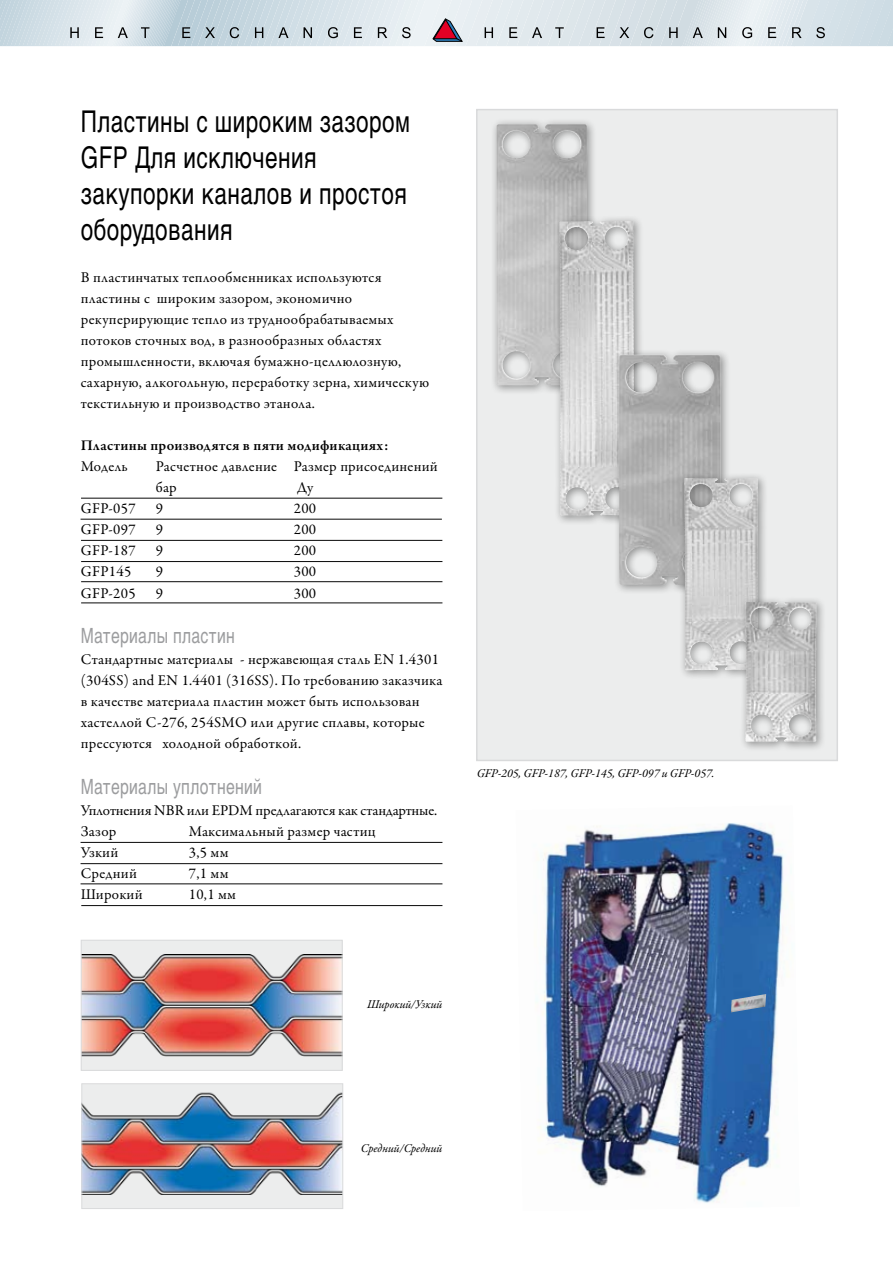
<style>
.page{position:relative;width:893px;height:1263px;background:#fff}
.page>*{position:absolute;margin:0;border:0;box-sizing:border-box;transform-origin:0 0}
.t1{font:30px/36px "Helvetica Cyr Upright";letter-spacing:.02em;color:#000;scale:.75 1}
.t2{font:21px "Helvetica Cyr Upright";letter-spacing:.02em;color:#9c9d9f;scale:.75 1}
.t3{font:15px/21px "Garamond Premr Pro";letter-spacing:.02em;color:#000}
.t4{font:15px/21px "Garamond Premr Pro";letter-spacing:-.01em;color:#000}
.t5{font:600 15px "Garamond Premr Pro";letter-spacing:.02em;color:#000}
.t6{font:italic 12px "Garamond Premr Pro";letter-spacing:-.005em;color:#000}
</style>
<div class="page">
<svg style="left:0;top:0;width:893px;height:46px;background:#d2dbe1"></svg>
<div style="left:81px;top:940px;width:261px;height:130px;background:#eceded"></div>
<img style="left:83px;top:955px;width:258px;height:102px">
<div style="left:81px;top:940px;width:262px;height:131px;border:1px solid #d9dadb"></div>
<div style="left:82px;top:1084px;width:261px;height:124px;background:#eceded"></div>
<img style="left:83px;top:1092px;width:258px;height:102px">
<div style="left:81px;top:1083px;width:262px;height:126px;border:1px solid #d9dadb"></div>
<hr style="left:81px;top:498px;width:361px;height:1px;background:#000">
<hr style="left:81px;top:519px;width:361px;height:1px;background:#000">
<hr style="left:81px;top:540px;width:361px;height:1px;background:#000">
<hr style="left:81px;top:561px;width:361px;height:1px;background:#000">
<hr style="left:81px;top:581px;width:361px;height:1px;background:#000">
<hr style="left:81px;top:603px;width:361px;height:1px;background:#000">
<hr style="left:81px;top:842px;width:361px;height:1px;background:#000">
<hr style="left:81px;top:884px;width:361px;height:1px;background:#000">
<hr style="left:81px;top:905px;width:361px;height:1px;background:#000">
<hr style="left:81px;top:863px;width:361px;height:1px;background:#000">
<img style="left:538px;top:823px;width:251px;height:380px">
<img style="left:731px;top:994px;width:35px;height:18px">
<div style="left:476px;top:109px;width:362px;height:652px;background:#eceded;border:2px solid #d9dadb"></div>
<div style="left:490px;top:118px;width:107px;height:278px;background:#000;opacity:.4"></div>
<img style="left:496px;top:124px;width:53px;height:261px">
<div style="left:553px;top:214px;width:90px;height:311px;background:#000;opacity:.4"></div>
<img style="left:559px;top:221px;width:68px;height:88px">
<div style="left:613px;top:348px;width:117px;height:247px;background:#000;opacity:.4"></div>
<img style="left:619px;top:355px;width:101px;height:230px">
<div style="left:678px;top:472px;width:89px;height:208px;background:#000;opacity:.4"></div>
<img style="left:684px;top:478px;width:2px;height:127px">
<div style="left:739px;top:596px;width:87px;height:156px;background:#000;opacity:.4"></div>
<img style="left:745px;top:602px;width:2px;height:117px">
<h1 class="t1" style="left:81px;top:104px;width:441px">Пластины с широким зазором<br>GFP Для исключения закупорки каналов и простоя оборудования</h1>
<p class="t3" style="left:81px;top:267px;width:350px">В пластинчатых теплообменниках используются пластины с широким зазором, экономично рекуперирующие тепло из труднообрабатываемых потоков сточных вод, в разнообразных областях промышленности, включая бумажно-целлюлозную, сахарную, алкогольную, переработку зерна, химическую текстильную и производство этанола.</p>
<p class="t5" style="left:81px;top:436px;width:309px">Пластины производятся в пяти модификациях:</p>
<p class="t3" style="left:81px;top:456px;width:48px">Модель</p>
<p class="t3" style="left:156px;top:456px;width:284px">Расчетное давление Размер присоединений бар</p>
<p class="t3" style="left:297px;top:477px;width:18px">Ду</p>
<p class="t3" style="left:81px;top:498px;width:56px">GFP-057</p>
<p class="t3" style="left:156px;top:498px;width:9px">9</p>
<p class="t3" style="left:294px;top:498px;width:24px">200</p>
<p class="t3" style="left:81px;top:519px;width:56px">GFP-097</p>
<p class="t3" style="left:156px;top:519px;width:9px">9</p>
<p class="t3" style="left:294px;top:519px;width:24px">200</p>
<p class="t3" style="left:81px;top:540px;width:56px">GFP-187</p>
<p class="t3" style="left:156px;top:540px;width:9px">9</p>
<p class="t3" style="left:294px;top:540px;width:24px">200</p>
<p class="t3" style="left:81px;top:561px;width:52px">GFP145</p>
<p class="t3" style="left:156px;top:561px;width:9px">9</p>
<p class="t3" style="left:294px;top:561px;width:24px">300</p>
<p class="t3" style="left:81px;top:583px;width:56px">GFP-205</p>
<p class="t3" style="left:156px;top:583px;width:9px">9</p>
<p class="t3" style="left:294px;top:583px;width:24px">300</p>
<h2 class="t2" style="left:81px;top:624px;width:207px">Материалы пластин</h2>
<p class="t3" style="left:81px;top:649px;width:363px">Стандартные материалы - нержавеющая сталь EN 1.4301 (304SS) and EN 1.4401 (316SS). По требованию заказчика в качестве материала пластин может быть использован хастеллой C-276, 254SMO или другие сплавы, которые прессуются холодной обработкой.</p>
<h2 class="t2" style="left:81px;top:774px;width:243px">Материалы уплотнений</h2>
<p class="t4" style="left:81px;top:800px;width:358px">Уплотнения NBR или EPDM предлагаются как стандартные.<br>Зазор</p>
<p class="t3" style="left:189px;top:821px;width:188px">Максимальный размер частиц</p>
<p class="t3" style="left:81px;top:842px;width:39px">Узкий</p>
<p class="t3" style="left:189px;top:842px;width:41px">3,5 мм</p>
<p class="t3" style="left:81px;top:863px;width:58px">Средний</p>
<p class="t3" style="left:189px;top:863px;width:41px">7,1 мм</p>
<p class="t3" style="left:81px;top:884px;width:63px">Широкий</p>
<p class="t3" style="left:189px;top:884px;width:49px">10,1 мм</p>
<p class="t6" style="left:477px;top:766px;width:239px">GFP-205, GFP-187, GFP-145, GFP-097 и GFP-057.</p>
<p class="t6" style="left:367px;top:996px;width:77px">Широкий/Узкий</p>
<p class="t6" style="left:361px;top:1140px;width:83px">Средний/Средний</p>
</div>
